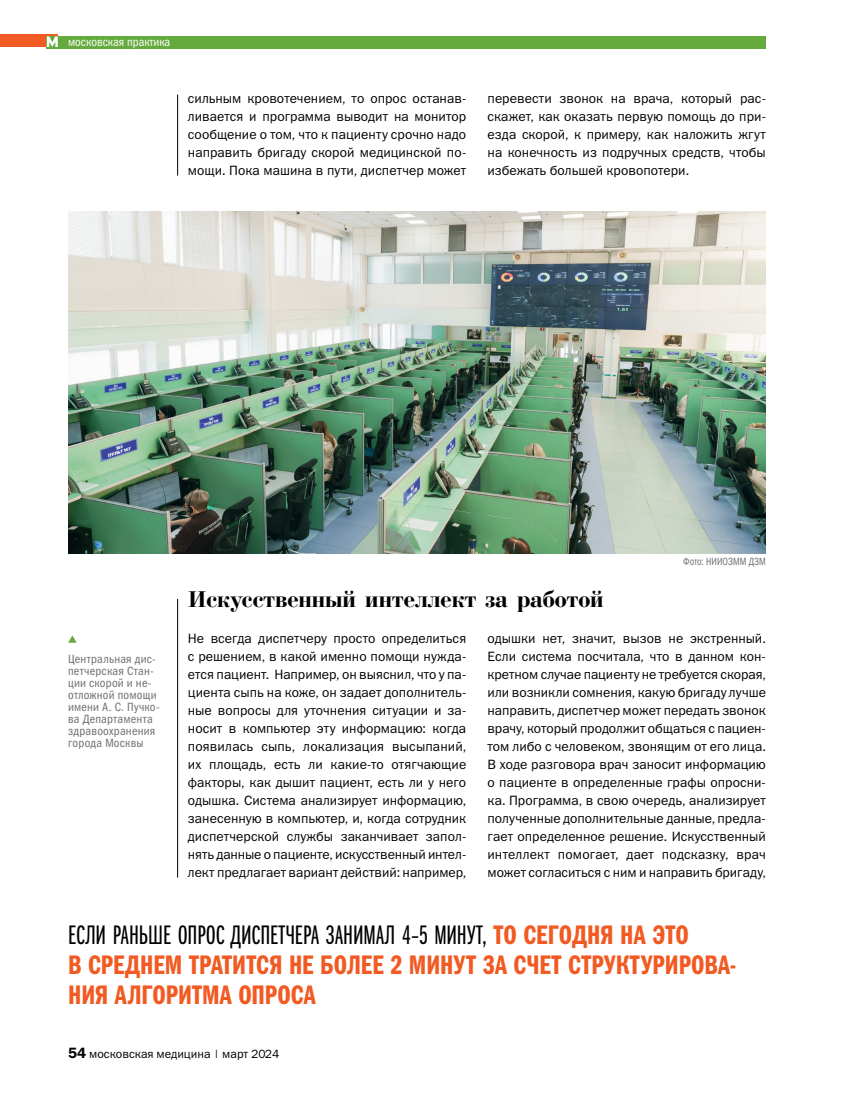
<style>
.page{position:relative;width:851px;height:1106px;background:#fff}
.page>*{position:absolute;margin:0;border:0;box-sizing:border-box;transform-origin:0 0}
.t1{font:27px/30px "Franklin Gothic Demi Cmp ITC";color:#f15a22}
.t2{font:27px "Franklin Gothic Book X Cmp ITC";color:#000}
.t3{font:24px "Bodoni Bold Cyrillic";letter-spacing:-.005em;color:#000}
.t4{font:13.5px/18px "Franklin Gothic Book ITC";color:#000;text-align:justify}
.t5{font:12px/12px "Franklin Gothic Book Cond ITC";letter-spacing:.015em;color:#6d6e71}
.t6{font:12px "Franklin Gothic Book ITC";color:#000}
.t7{font:12px "Franklin Gothic Book Cond ITC";color:#fff}
.t8{font:10.5px "Franklin Gothic Book Cond ITC";color:#6d6e71;scale:.9 1}
.s1{font-family:"Franklin Gothic Demi Cmp ITC";color:#f15a22}
.s2{font-family:"Franklin Gothic Demi ITC";font-size:15px}
</style>
<div class="page">
<hr style="left:177px;top:95px;width:1px;height:81px;background:#000">
<hr style="left:177px;top:599px;width:1px;height:278px;background:#000">
<img style="left:68px;top:211px;width:697px;height:342px">
<svg style="left:68px;top:635px;width:8px;height:7px"></svg>
<div style="left:0;top:34px;width:45px;height:13px;background:#f15a22"></div>
<svg style="left:45px;top:34px;width:13px;height:13px"></svg>
<div style="left:47px;top:36px;width:718px;height:13px;background:#64aa3c"></div>
<svg style="left:47px;top:36px;width:11px;height:11px"></svg>
<p class="t7" style="left:68px;top:35px;width:104px">московская практика</p>
<p class="t4" style="left:188px;top:89px;width:280px">сильным кровотечением, то опрос останав&shy;ливается и программа выводит на монитор сообщение о том, что к пациенту срочно надо направить бригаду скорой медицинской по&shy;мощи. Пока машина в пути, диспетчер может</p>
<p class="t4" style="left:487px;top:89px;width:280px">перевести звонок на врача, который рас&shy;скажет, как оказать первую помощь до при&shy;езда скорой, к примеру, как наложить жгут на конечность из подручных средств, чтобы избежать большей кровопотери.</p>
<p class="t5" style="left:68px;top:653px;width:93px">Центральная дис&shy;петчерская Стан&shy;ции скорой и не&shy;отложной помощи имени А. С. Пучко&shy;ва Департамента здравоохранения города Москвы</p>
<p class="t8" style="left:683px;top:555px;width:93px">Фото: НИИОЗММ ДЗМ</p>
<h2 class="t3" style="left:188px;top:587px;width:417px">Искусственный интеллект за работой</h2>
<p class="t4" style="left:188px;top:629px;width:280px">Не всегда диспетчеру просто определиться с решением, в какой именно помощи нужда&shy;ется пациент. Например, он выяснил, что у па&shy;циента сыпь на коже, он задает дополнитель&shy;ные вопросы для уточнения ситуации и за&shy;носит в компьютер эту информацию: когда появилась сыпь, локализация высыпаний, их площадь, есть ли какие-то отягчающие факторы, как дышит пациент, есть ли у него одышка. Система анализирует информацию, занесенную в компьютер, и, когда сотрудник диспетчерской службы заканчивает запол&shy;нять данные о пациенте, искусственный интел&shy;лект предлагает вариант действий: например,</p>
<p class="t4" style="left:487px;top:629px;width:280px">одышки нет, значит, вызов не экстренный.<br>Если система посчитала, что в данном кон&shy;кретном случае пациенту не требуется скорая, или возникли сомнения, какую бригаду лучше направить, диспетчер может передать звонок врачу, который продолжит общаться с пациен&shy;том либо с человеком, звонящим от его лица.<br>В ходе разговора врач заносит информацию о пациенте в определенные графы опросни&shy;ка. Программа, в свою очередь, анализирует полученные дополнительные данные, предла&shy;гает определенное решение. Искусственный интеллект помогает, дает подсказку, врач может согласиться с ним и направить бригаду,</p>
<h1 class="t2" style="left:68px;top:920px;width:622px">ЕСЛИ РАНЬШЕ ОПРОС ДИСПЕТЧЕРА ЗАНИМАЛ 4–5 МИНУТ, <span class="s1">ТО СЕГОДНЯ НА ЭТО</span></h1>
<h1 class="t1" style="left:68px;top:949px;width:669px">В СРЕДНЕМ ТРАТИТСЯ НЕ БОЛЕЕ 2 МИНУТ ЗА СЧЕТ СТРУКТУРИРОВА-<br>НИЯ АЛГОРИТМА ОПРОСА</h1>
<p class="t6" style="left:68px;top:1045px;width:213px"><span class="s2">54</span> московская медицина | март 2024</p>
</div>
